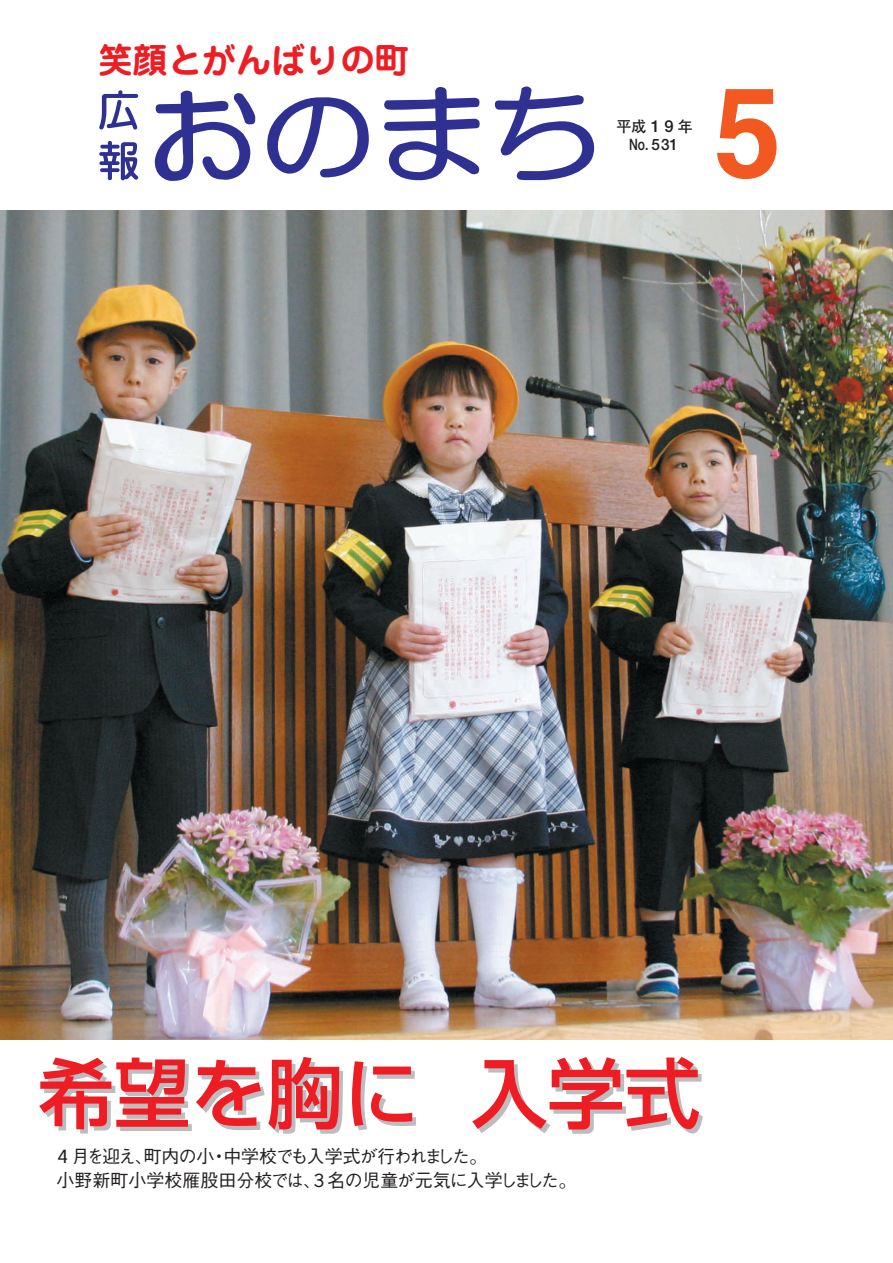
<style>
.page{position:relative;width:893px;height:1263px;background:#fff}
.page>*{position:absolute;margin:0;border:0;box-sizing:border-box;transform-origin:0 0}
.t1{font:500 76.5px "Shin Go";color:#ee1d23}
.t2{font:700 34.5px "Jun 501";color:#ee1d23}
.t3{font:500 18px "Gothic BBB";letter-spacing:-.075em;color:#231f20}
.t4{font:500 18px "Gothic BBB";color:#231f20}
.t5{font:500 18px "Gothic BBB";letter-spacing:-.05em;color:#231f20}
.t6{font:500 18px "Gothic BBB";letter-spacing:-.065em;color:#231f20;scale:1.2 1}
.t7{font:500 18px "Gothic BBB";letter-spacing:-.025em;color:#231f20}
.t8{font:700 15.75px "Futo Go B101";color:#231f20;scale:.77 1}
.t9{font:700 15px "Futo Go B101";color:#231f20}
.s1{font-size:16.5px}
</style>
<div class="page">
<img style="left:0;top:86px;width:893px;height:954px">
<h2 class="t2" style="left:99px;top:36px;width:312px">笑顔とがんばりの町</h2>
<p class="t9" style="left:616px;top:117px;width:78px">平成 年<span class="s1">91</span></p>
<p class="t8" style="left:629px;top:135px;width:65px">No 5. 31</p>
<h1 class="t1" style="left:38px;top:1044px;width:384px">希望を胸に</h1>
<h1 class="t1" style="left:471px;top:1044px;width:231px">入学式</h1>
<p class="t3" style="left:223px;top:1146px;width:265px">中学校でも入学式が行われました。</p>
<p class="t6" style="left:52px;top:1146px;width:137px">４月を迎え町内の小</p>
<p class="t7" style="left:210px;top:1146px;width:19px">・</p>
<p class="t7" style="left:134px;top:1146px;width:19px">、</p>
<p class="t5" style="left:327px;top:1170px;width:250px">名の児童が元気に入学しました。</p>
<p class="t4" style="left:57px;top:1170px;width:275px">小野新町小学校雁股田分校では３、</p>
</div>
